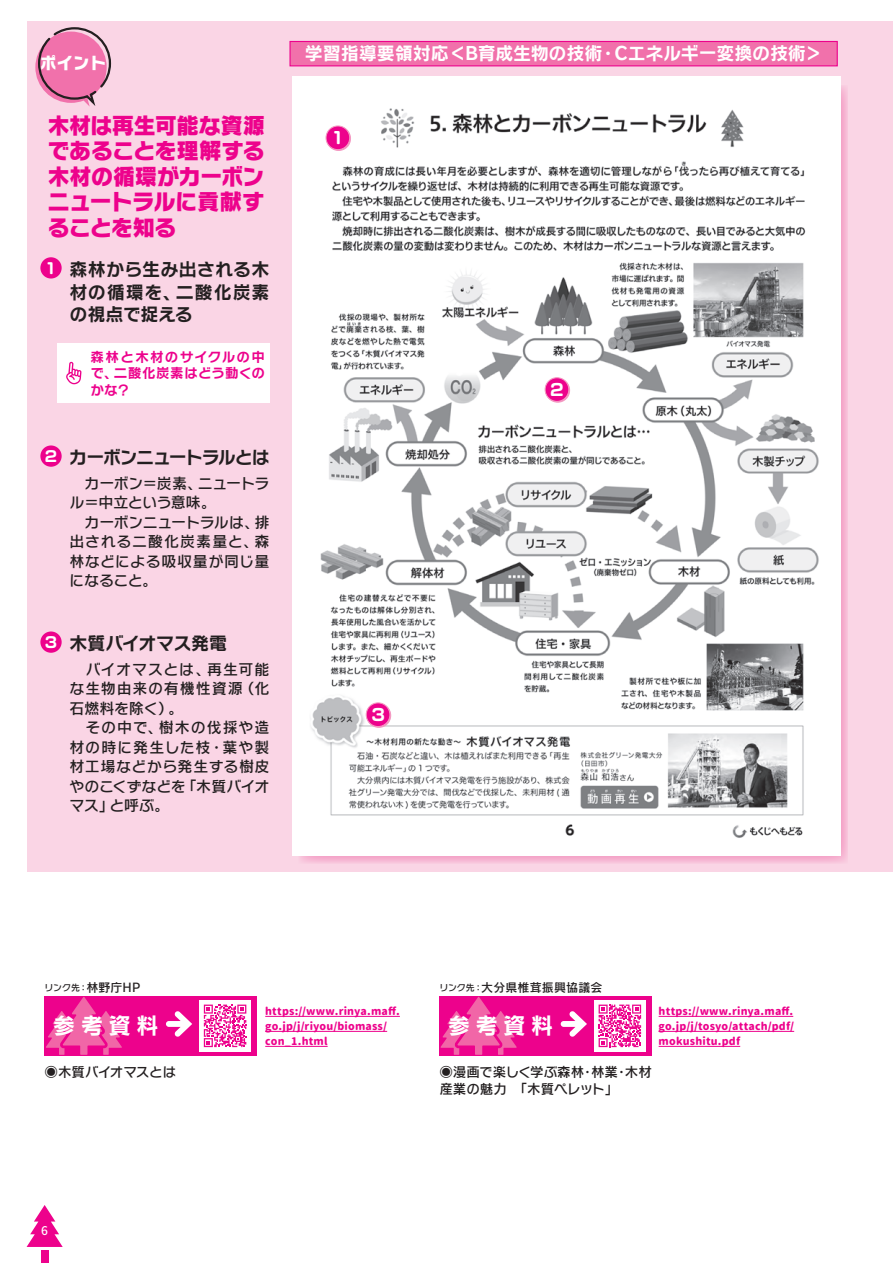
<style>
.page{position:relative;width:893px;height:1263px;background:#fff}
.page>*{position:absolute;margin:0;border:0;box-sizing:border-box;transform-origin:0 0}
.t1{font:22.5px/25.5px "Rodin NTLG Pro EB";letter-spacing:-.035em;color:#ed028c;text-align:justify}
.t2{font:22.5px "Rodin NTLG Pro B";letter-spacing:.23em;color:#fff}
.t3{font:18px/22.5px "Rodin NTLG Pro B";letter-spacing:-.005em;color:#231f20;text-align:justify}
.t4{font:18px "Rodin NTLG Pro B";letter-spacing:-.005em;color:#fff}
.t5{font:18px "Rodin NTLG Pro B";letter-spacing:-.075em;color:#231f20}
.t6{font:16.5px "Rodin NTLG Pro EB";color:#fff}
.t7{font:700 16.5px "Soft Go Std";color:#fff}
.t8{font:15px/19.5px "Rodin NTLG Pro DB";letter-spacing:.02em;color:#231f20;text-align:justify}
.t9{font:15px/19.5px "Rodin NTLG Pro DB";letter-spacing:-.035em;color:#231f20}
.t10{font:700 15px "Soft Go Std";color:#fff}
.t11{font:13.5px/16.5px "Rodin NTLG Pro DB";color:#231f20}
.t12{font:13.5px/16.5px "Rodin NTLG Pro B";letter-spacing:.045em;color:#ed028c;text-align:justify}
.t13{font:13.5px "Rodin NTLG Pro DB";letter-spacing:-.02em;color:#231f20}
.t14{font:12px "Rodin NTLG Pro DB";letter-spacing:.01em;color:#231f20}
.t15{font:500 12px "Source Han Sans JP";color:#fff}
.t16{font:10.5px/15px "Gen Jyuu Gothic X P Heavy";letter-spacing:.015em;color:#ed028c}
.t17{font:9px "Rodin NTLG Pro DB";color:#231f20}
.s1{font-size:12px}
.s2{font-size:9px}
</style>
<div class="page">
<div style="left:28px;top:21px;width:865px;height:851px;background:#fad5e5"></div>
<svg style="left:300px;top:86px;width:548px;height:777px;background:#f5b3d1"></svg>
<img style="left:293px;top:77px;width:548px;height:779px">
<div style="left:327px;top:127px;width:23px;height:23px;background:#f499c2;border-radius:50%"></div>
<div style="left:326px;top:126px;width:25px;height:25px;border:1px solid #f499c2;border-radius:50%"></div>
<div style="left:326px;top:126px;width:24px;height:24px;background:#ed028c;border-radius:50%"></div>
<div style="left:325px;top:125px;width:25px;height:25px;border:1px solid #f499c2;border-radius:50%"></div>
<div style="left:546px;top:378px;width:24px;height:24px;background:#f499c2;border-radius:50%"></div>
<div style="left:545px;top:378px;width:25px;height:25px;border:1px solid #f499c2;border-radius:50%"></div>
<div style="left:545px;top:378px;width:24px;height:23px;background:#ed028c;border-radius:50%"></div>
<div style="left:545px;top:377px;width:24px;height:25px;border:1px solid #f499c2;border-radius:50%"></div>
<div style="left:366px;top:703px;width:25px;height:25px;border:1px solid #f499c2;border-radius:50%"></div>
<div style="left:366px;top:703px;width:24px;height:23px;background:#ed028c;border-radius:50%"></div>
<div style="left:366px;top:702px;width:24px;height:25px;border:1px solid #f499c2;border-radius:50%"></div>
<svg style="left:35px;top:27px;width:77px;height:80px"></svg>
<div style="left:40px;top:257px;width:22px;height:22px;background:#ed028c;border-radius:50%"></div>
<div style="left:40px;top:631px;width:22px;height:22px;background:#ed028c;border-radius:50%"></div>
<div style="left:40px;top:445px;width:22px;height:22px;background:#ed028c;border-radius:50%"></div>
<div style="left:57px;top:343px;width:213px;height:60px;background:#fff"></div>
<svg style="left:66px;top:362px;width:16px;height:22px"></svg>
<div style="left:289px;top:41px;width:549px;height:25px;background:#f171ab;border:1px solid #ed028c"></div>
<div style="left:45px;top:996px;width:212px;height:59px;background:#ed028c"></div>
<svg style="left:46px;top:997px;width:76px;height:58px"></svg>
<div style="left:200px;top:1000px;width:51px;height:51px;background:#fff"></div>
<svg style="left:166px;top:1011px;width:26px;height:26px"></svg>
<div style="left:439px;top:996px;width:213px;height:59px;background:#ed028c"></div>
<svg style="left:440px;top:997px;width:77px;height:58px"></svg>
<div style="left:594px;top:1000px;width:51px;height:51px;background:#fff"></div>
<svg style="left:561px;top:1011px;width:26px;height:26px"></svg>
<svg style="left:204px;top:1004px;width:42px;height:43px"></svg>
<svg style="left:599px;top:1004px;width:42px;height:43px"></svg>
<hr style="left:265px;top:1016px;width:135px;height:1px;background:#ed028c">
<hr style="left:265px;top:1031px;width:122px;height:1px;background:#ed028c">
<hr style="left:265px;top:1046px;width:63px;height:1px;background:#ed028c">
<hr style="left:659px;top:1016px;width:134px;height:1px;background:#ed028c">
<hr style="left:659px;top:1031px;width:135px;height:1px;background:#ed028c">
<hr style="left:659px;top:1046px;width:81px;height:1px;background:#ed028c">
<svg style="left:27px;top:1205px;width:36px;height:42px"></svg>
<div style="left:41px;top:1250px;width:7px;height:13px;background:#ed028c"></div>
<p class="t6" style="left:40px;top:51px;width:67px">ポイント</p>
<p class="t1" style="left:47px;top:112px;width:219px">木材は再生可能な資源であることを理解する木材の循環がカーボンニュートラルに貢献することを知る</p>
<p class="t3" style="left:69px;top:258px;width:202px">森林から生み出される木材の循環を、二酸化炭素の視点で捉える</p>
<p class="t10" style="left:45px;top:257px;width:14px">1</p>
<p class="t12" style="left:91px;top:348px;width:176px">森林と木材のサイクルの中で、二酸化炭素はどう動くのかな？</p>
<p class="t10" style="left:45px;top:446px;width:14px">2</p>
<p class="t5" style="left:69px;top:445px;width:202px">カーボンニュートラルとは</p>
<p class="t9" style="left:69px;top:473px;width:202px">　カーボン＝炭素、ニュートラル＝中立という意味。</p>
<p class="t8" style="left:69px;top:512px;width:202px">　カーボンニュートラルは、排出される二酸化炭素量と、森林などによる吸収量が同じ量になること。</p>
<p class="t10" style="left:45px;top:632px;width:14px">3</p>
<p class="t3" style="left:69px;top:631px;width:159px">木質バイオマス発電</p>
<p class="t8" style="left:69px;top:659px;width:202px">　バイオマスとは、再生可能な生物由来の有機性資源（化石燃料を除く）。</p>
<p class="t8" style="left:69px;top:717px;width:202px">　その中で、樹木の伐採や造材の時に発生した枝・葉や製材工場などから発生する樹皮やのこくずなどを「木質バイオマス」と呼ぶ。</p>
<p class="t4" style="left:305px;top:42px;width:519px">学習指導要領対応＜B育成生物の技術・Cエネルギー変換の技術＞</p>
<p class="t7" style="left:331px;top:126px;width:15px">1</p>
<p class="t7" style="left:371px;top:703px;width:15px">3</p>
<p class="t7" style="left:550px;top:378px;width:15px">2</p>
<p class="t17" style="left:45px;top:981px;width:97px">リンク先：<span class="s1">林野庁HP</span></p>
<p class="t14" style="left:439px;top:979px;width:165px"><span class="s2">リンク先：</span>大分県椎茸振興協議会</p>
<p class="t2" style="left:53px;top:1011px;width:107px">参考資料</p>
<p class="t13" style="left:45px;top:1063px;width:133px">◉木質バイオマスとは</p>
<p class="t15" style="left:41px;top:1223px;width:8px">6</p>
<p class="t16" style="left:265px;top:1003px;width:136px">https://www.rinya.maff. go.jp/j/riyou/biomass/ con_1.html</p>
<p class="t16" style="left:659px;top:1003px;width:137px;text-align:justify">https://www.rinya.maff. go.jp/j/tosyo/attach/pdf/ mokushitu.pdf</p>
<p class="t2" style="left:448px;top:1011px;width:107px">参考資料</p>
<p class="t11" style="left:439px;top:1063px;width:214px">◉漫画で楽しく学ぶ森林・林業・木材産業の魅力　「木質ペレット」</p>
</div>
